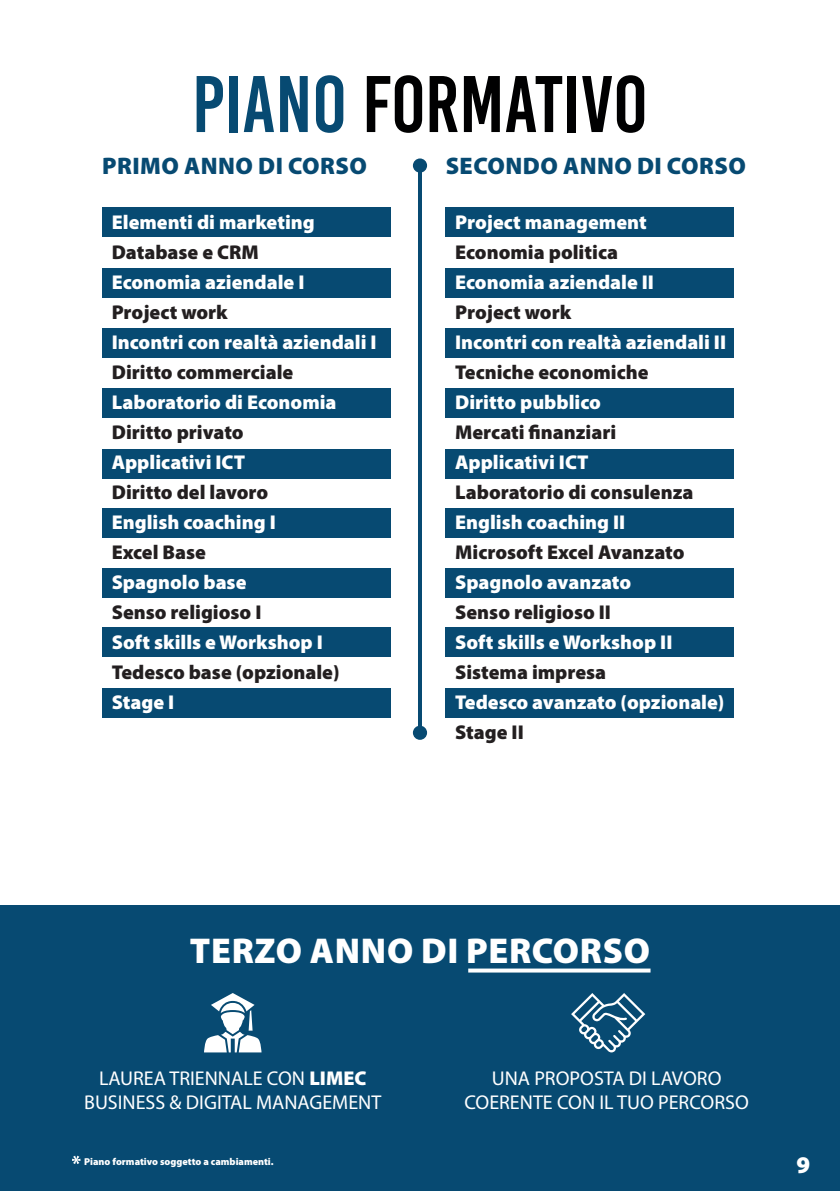
<style>
.page{position:relative;width:840px;height:1191px;background:#fff}
.page>*{position:absolute;margin:0;border:0;box-sizing:border-box;transform-origin:0 0}
.t1{font:80px "Bebas Kai";color:#000001}
.t2{font:900 36px "Myriad Pro";letter-spacing:.02em;color:#fff}
.t3{font:900 24px "Myriad Pro";letter-spacing:.02em;color:#074a72}
.t4{font:24px "Myriad Pro";color:#fff}
.t5{font:900 24px "Myriad Pro";color:#fff}
.t6{font:900 20px "Myriad Pro";color:#fff}
.t7{font:900 20px "Myriad Pro";color:#231f20}
.t8{font:20px/24px "Myriad Pro";color:#fff;text-align:center}
.t9{font:900 10px "Myriad Pro";color:#fff}
.s1{color:#074a72}
.s2{font-weight:900}
</style>
<div class="page">
<div style="left:0;top:1141px;width:839px;height:50px;background:#074a72"></div>
<div style="left:102px;top:208px;width:288px;height:29px;background:#074a72"></div>
<div style="left:445px;top:208px;width:288px;height:29px;background:#074a72"></div>
<div style="left:102px;top:268px;width:288px;height:29px;background:#074a72"></div>
<div style="left:445px;top:268px;width:288px;height:29px;background:#074a72"></div>
<div style="left:102px;top:328px;width:288px;height:30px;background:#074a72"></div>
<div style="left:445px;top:328px;width:288px;height:30px;background:#074a72"></div>
<div style="left:102px;top:389px;width:288px;height:29px;background:#074a72"></div>
<div style="left:445px;top:389px;width:288px;height:29px;background:#074a72"></div>
<div style="left:102px;top:449px;width:288px;height:29px;background:#074a72"></div>
<div style="left:445px;top:449px;width:288px;height:29px;background:#074a72"></div>
<div style="left:102px;top:508px;width:288px;height:29px;background:#074a72"></div>
<div style="left:445px;top:508px;width:288px;height:29px;background:#074a72"></div>
<div style="left:102px;top:568px;width:288px;height:30px;background:#074a72"></div>
<div style="left:445px;top:568px;width:288px;height:30px;background:#074a72"></div>
<div style="left:102px;top:627px;width:288px;height:30px;background:#074a72"></div>
<div style="left:445px;top:627px;width:288px;height:30px;background:#074a72"></div>
<div style="left:102px;top:688px;width:288px;height:29px;background:#074a72"></div>
<div style="left:445px;top:688px;width:288px;height:29px;background:#074a72"></div>
<div style="left:0;top:905px;width:839px;height:236px;background:#074a72"></div>
<svg style="left:204px;top:993px;width:57px;height:59px"></svg>
<svg style="left:571px;top:993px;width:74px;height:59px"></svg>
<svg style="left:468px;top:968px;width:182px;height:4px"></svg>
<hr style="left:418px;top:166px;width:4px;height:569px;background:#074a72">
<svg style="left:412px;top:158px;width:15px;height:15px"></svg>
<svg style="left:412px;top:725px;width:15px;height:15px"></svg>
<svg style="left:72px;top:1155px;width:8px;height:9px"></svg>
<h1 class="t1" style="left:192px;top:61px;width:457px"><span class="s1">PIANO</span> FORMATIVO</h1>
<p class="t3" style="left:102px;top:150px;width:266px">PRIMO ANNO DI CORSO</p>
<p class="t3" style="left:445px;top:150px;width:301px">SECONDO ANNO DI CORSO</p>
<p class="t6" style="left:112px;top:209px;width:204px">Elementi di marketing</p>
<p class="t7" style="left:112px;top:239px;width:148px">Database e CRM</p>
<p class="t6" style="left:112px;top:269px;width:194px">Economia aziendale I</p>
<p class="t7" style="left:112px;top:299px;width:117px">Project work</p>
<p class="t6" style="left:112px;top:329px;width:266px">Incontri con realtà aziendali I</p>
<p class="t7" style="left:112px;top:359px;width:183px">Diritto commerciale</p>
<p class="t6" style="left:112px;top:389px;width:226px">Laboratorio di Economia</p>
<p class="t7" style="left:112px;top:419px;width:133px">Diritto privato</p>
<p class="t6" style="left:112px;top:449px;width:135px">Applicativi ICT</p>
<p class="t7" style="left:112px;top:479px;width:158px">Diritto del lavoro</p>
<p class="t6" style="left:112px;top:509px;width:165px">English coaching I</p>
<p class="t7" style="left:112px;top:539px;width:96px">Excel Base</p>
<p class="t6" style="left:112px;top:569px;width:136px">Spagnolo base</p>
<p class="t7" style="left:112px;top:599px;width:151px">Senso religioso I</p>
<p class="t6" style="left:112px;top:629px;width:212px">Soft skills e Workshop I</p>
<p class="t7" style="left:112px;top:659px;width:229px">Tedesco base (opzionale)</p>
<p class="t6" style="left:112px;top:689px;width:64px">Stage I</p>
<p class="t6" style="left:455px;top:209px;width:193px">Project management</p>
<p class="t7" style="left:455px;top:239px;width:164px">Economia politica</p>
<p class="t6" style="left:455px;top:269px;width:200px">Economia aziendale II</p>
<p class="t7" style="left:455px;top:299px;width:117px">Project work</p>
<p class="t6" style="left:455px;top:329px;width:272px">Incontri con realtà aziendali II</p>
<p class="t7" style="left:455px;top:359px;width:195px">Tecniche economiche</p>
<p class="t6" style="left:455px;top:389px;width:147px">Diritto pubblico</p>
<p class="t7" style="left:455px;top:419px;width:162px">Mercati finanziari</p>
<p class="t6" style="left:455px;top:449px;width:135px">Applicativi ICT</p>
<p class="t7" style="left:455px;top:479px;width:239px">Laboratorio di consulenza</p>
<p class="t6" style="left:455px;top:509px;width:171px">English coaching II</p>
<p class="t7" style="left:455px;top:539px;width:231px">Microsoft Excel Avanzato</p>
<p class="t6" style="left:455px;top:569px;width:177px">Spagnolo avanzato</p>
<p class="t7" style="left:455px;top:599px;width:157px">Senso religioso II</p>
<p class="t6" style="left:455px;top:629px;width:219px">Soft skills e Workshop II</p>
<p class="t7" style="left:455px;top:659px;width:152px">Sistema impresa</p>
<p class="t6" style="left:455px;top:689px;width:271px">Tedesco avanzato (opzionale)</p>
<p class="t7" style="left:455px;top:719px;width:70px">Stage II</p>
<h2 class="t2" style="left:190px;top:926px;width:461px">TERZO ANNO DI PERCORSO</h2>
<p class="t8" style="left:84px;top:1066px;width:298px">LAUREA TRIENNALE CON <span class="s2">LIMEC<br></span>BUSINESS &amp; DIGITAL MANAGEMENT</p>
<p class="t8" style="left:464px;top:1066px;width:286px">UNA PROPOSTA DI LAVORO<br>COERENTE CON IL TUO PERCORSO</p>
<p class="t9" style="left:84px;top:1154px;width:191px">Piano formativo soggetto a cambiamenti.</p>
<p class="t5" style="left:796px;top:1149px;width:15px">9</p>
<p class="t4" style="left:798px;top:1156px;width:14px">9</p>
</div>
